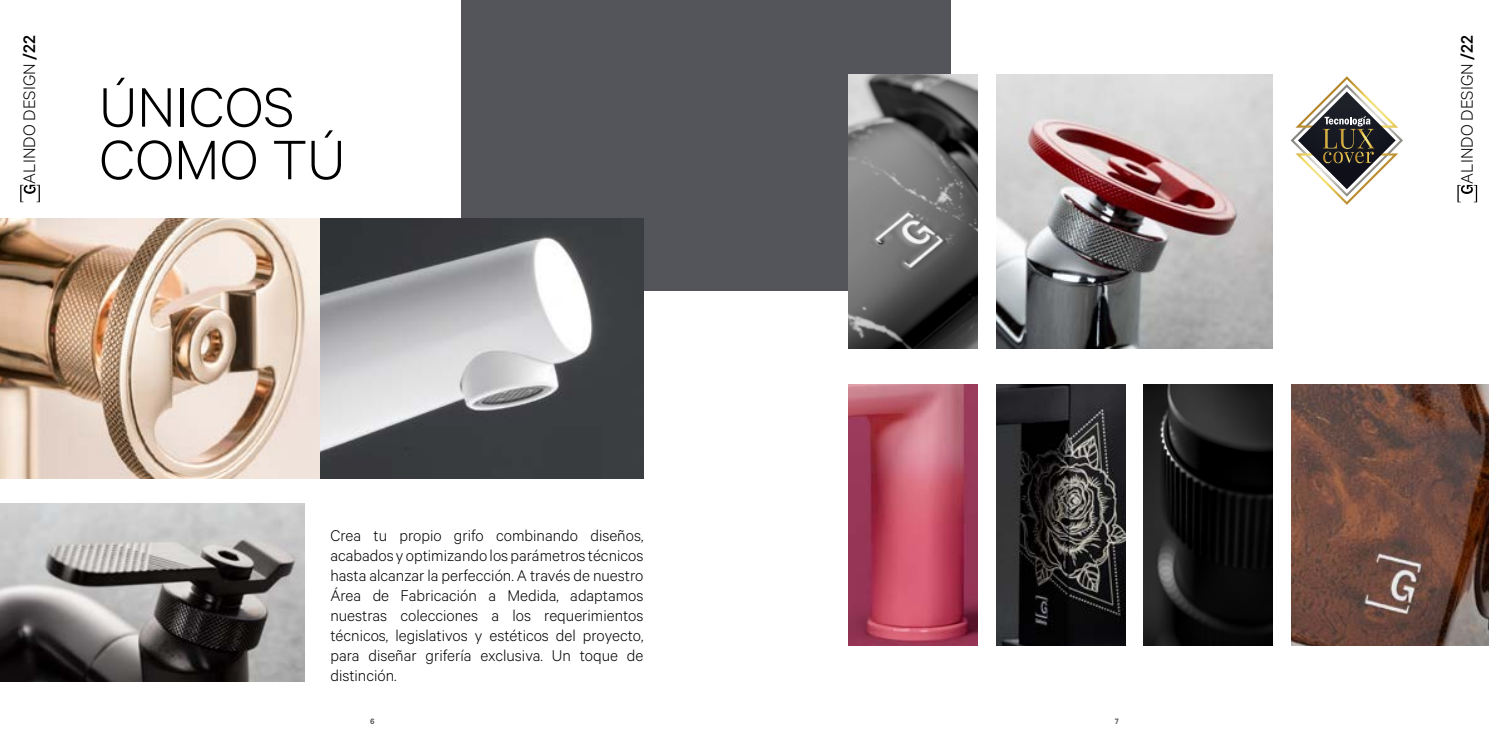
<style>
.page{position:relative;width:1489px;height:745px;background:#fff}
.page>*{position:absolute;margin:0;border:0;box-sizing:border-box;transform-origin:0 0}
.t1{font:300 62.5px "Calibre";color:#000}
.t2{font:300 18.75px "Calibre";color:#000}
.t3{font:300 17.5px/20px "Calibre";color:#000;text-align:justify}
.t4{font:600 8.75px "Calibre";color:#54555a}
.s1{font-weight:500}
</style>
<div class="page">
<div style="left:461px;top:0;width:489px;height:291px;background:#54555a"></div>
<img style="left:319px;top:218px;width:324px;height:260px">
<img style="left:0;top:218px;width:319px;height:260px">
<img style="left:996px;top:74px;width:276px;height:274px">
<img style="left:0;top:503px;width:304px;height:177px">
<img style="left:848px;top:384px;width:129px;height:261px">
<img style="left:996px;top:384px;width:129px;height:261px">
<img style="left:1143px;top:384px;width:129px;height:261px">
<img style="left:1291px;top:384px;width:197px;height:261px">
<img style="left:848px;top:74px;width:129px;height:274px">
<svg style="left:1290px;top:76px;width:112px;height:129px"></svg>
<svg style="left:20px;top:185px;width:20px;height:17px"></svg>
<svg style="left:1457px;top:185px;width:19px;height:17px"></svg>
<p class="t2" style="left:18px;top:183px;width:149px;rotate:-90deg">ALINDO DESIGN <span class="s1">/22</span></p>
<h1 class="t1" style="left:99px;top:71px;width:197px">ÚNICOS</h1>
<h1 class="t1" style="left:99px;top:123px;width:247px">COMO TÚ</h1>
<p class="t3" style="left:330px;top:524px;width:314px">Crea tu propio grifo combinando diseños, acabados y optimizando los parámetros técnicos hasta alcanzar la perfección. A través de nuestro Área de Fabricación a Medida, adaptamos nuestras colecciones a los requerimientos técnicos, legislativos y estéticos del proyecto, para diseñar grifería exclusiva. Un toque de distinción.</p>
<p class="t4" style="left:370px;top:716px;width:6px">6</p>
<p class="t4" style="left:1114px;top:716px;width:5px">7</p>
<p class="t2" style="left:1455px;top:183px;width:149px;rotate:-90deg">ALINDO DESIGN <span class="s1">/22</span></p>
</div>
